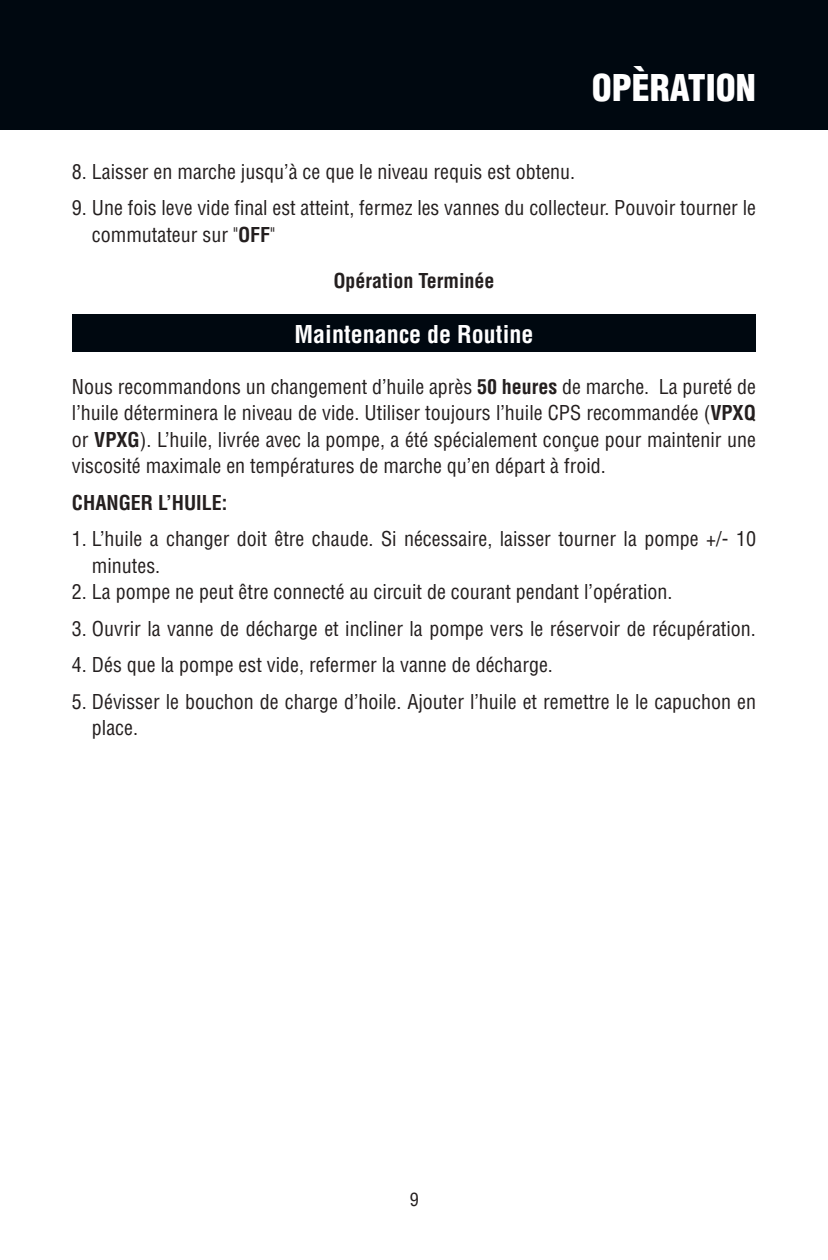
<style>
.page{position:relative;width:828px;height:1260px;background:#fff}
.page>*{position:absolute;margin:0;border:0;box-sizing:border-box;transform-origin:0 0}
.t1{font:900 condensed 36px "Helvetica";color:#fff}
.t2{font:700 condensed 24px "Helvetica";color:#fff}
.t3{font:condensed 20px/26.4px "Helvetica";color:#241f1f}
.t4{font:700 condensed 20px "Helvetica";color:#241f1f}
.t5{font:condensed 18px "Helvetica";color:#241f1f}
.s1{font-weight:700}
</style>
<div class="page">
<div style="left:0;top:0;width:828px;height:130px;background:#000810"></div>
<div style="left:72px;top:314px;width:684px;height:38px;background:#000810"></div>
<h1 class="t1" style="left:592px;top:65px;width:166px">OPÈRATION</h1>
<p class="t3" style="left:72px;top:158px;width:505px">8. Laisser en marche jusqu’à ce que le niveau requis est obtenu.</p>
<p class="t3" style="left:92px;top:195px;width:666px;text-indent:-20px">9. Une fois leve vide final est atteint, fermez les vannes du collecteur. Pouvoir tourner le commutateur sur "<span class="s1">OFF</span>"</p>
<p class="t4" style="left:333px;top:268px;width:163px">Opération Terminée</p>
<p class="t2" style="left:295px;top:319px;width:240px">Maintenance de Routine</p>
<p class="t3" style="left:72px;top:373px;width:686px;text-align:justify">Nous recommandons un changement d’huile après <span class="s1">50 heures</span> de marche. La pureté de l’huile déterminera le niveau de vide. Utiliser toujours l’huile CPS recommandée (<span class="s1">VPXQ </span>or <span class="s1">VPXG</span>). L’huile, livrée avec la pompe, a été spécialement conçue pour maintenir une viscosité maximale en températures de marche qu’en départ à froid.</p>
<p class="t4" style="left:72px;top:490px;width:157px">CHANGER L’HUILE:</p>
<p class="t3" style="left:92px;top:526px;width:666px;text-indent:-20px">1. L’huile a changer doit être chaude. Si nécessaire, laisser tourner la pompe +/- 10 minutes.</p>
<p class="t3" style="left:72px;top:579px;width:602px">2. La pompe ne peut être connecté au circuit de courant pendant l’opération.</p>
<p class="t3" style="left:72px;top:615px;width:685px">3. Ouvrir la vanne de décharge et incliner la pompe vers le réservoir de récupération.</p>
<p class="t3" style="left:72px;top:652px;width:482px">4. Dés que la pompe est vide, refermer la vanne de décharge.</p>
<p class="t3" style="left:92px;top:688px;width:666px;text-indent:-20px">5. Dévisser le bouchon de charge d’hoile. Ajouter l’huile et remettre le le capuchon en place.</p>
<p class="t5" style="left:410px;top:1188px;width:10px">9</p>
</div>
